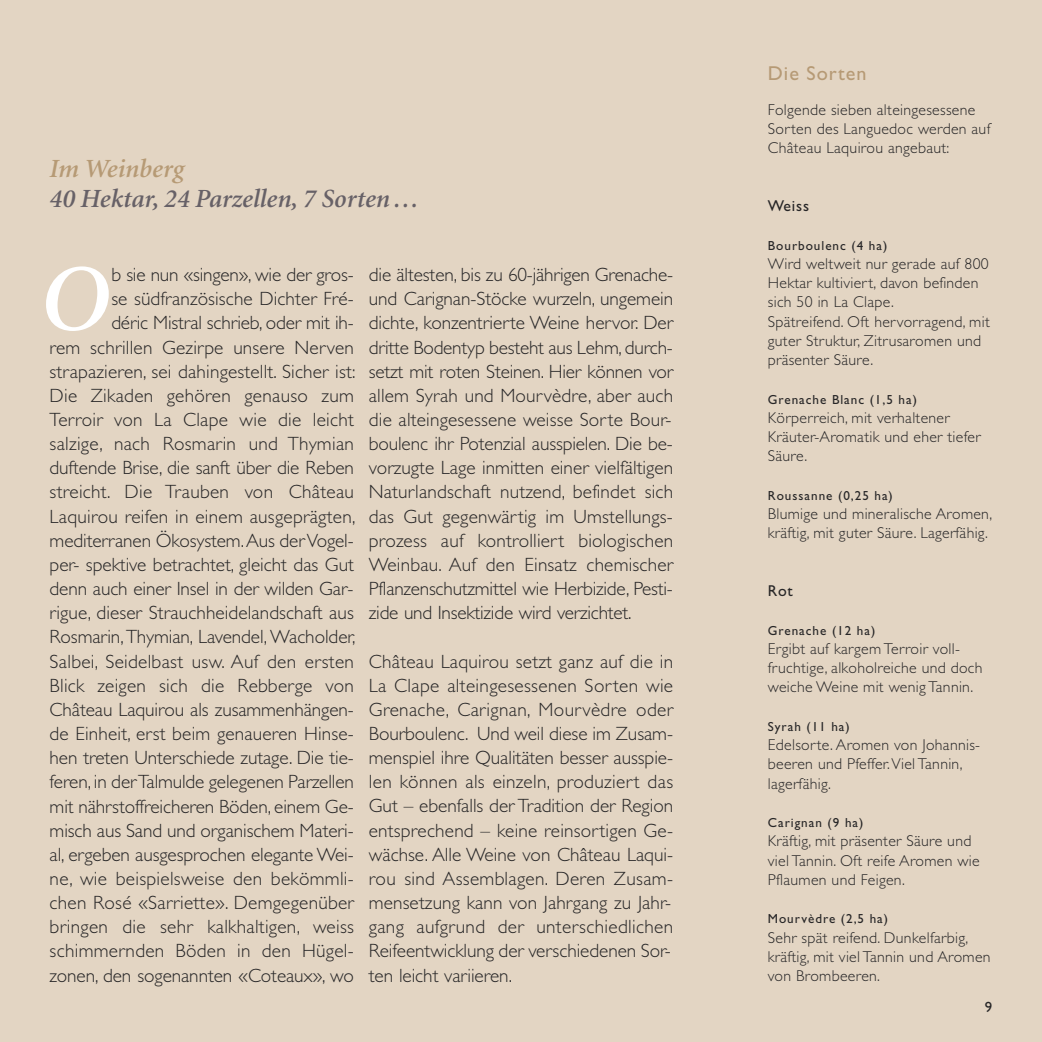
<style>
.page{position:relative;width:1042px;height:1042px;background:#e3d5c3}
.page>*{position:absolute;margin:0;border:0;box-sizing:border-box;transform-origin:0 0}
.t1{font:italic 600 94.85px "Minion";color:#fff}
.t2{font:italic 600 26.25px "Minion";color:#676167}
.t3{font:italic 600 26.25px "Minion";color:#b69a75}
.t4{font:20.12px "Gill Sans";letter-spacing:.05em;color:#b69a75}
.t5{font:300 19.25px/24.2px "Gill Sans";color:#272627;text-align:justify}
.t6{font:300 15.75px/19.2px "Gill Sans";letter-spacing:.02em;color:#272627}
.t7{font:15.75px "Gill Sans";letter-spacing:.05em;color:#272627}
.t8{font:14.88px "Gill Sans";color:#272627}
.t9{font:13.12px "Gill Sans";letter-spacing:.075em;color:#272627}
</style>
<div class="page">
<h2 class="t3" style="left:50px;top:159px;width:136px">Im Weinberg</h2>
<h2 class="t2" style="left:50px;top:188px;width:371px">40 Hektar, 24 Parzellen, 7 Sorten…</h2>
<h1 class="t1" style="left:40px;top:262px;width:71px">O</h1>
<p class="t5" style="left:50px;top:264px;width:307px;text-align:right">b sie nun «singen», wie der gros-<br>se südfranzösische Dichter Fré-<br>déric Mistral schrieb, oder mit ih-<br>rem schrillen Gezirpe unsere Nerven strapazieren, sei dahingestellt. Sicher ist:<br>Die Zikaden gehören genauso zum Terroir von La Clape wie die leicht salzige, nach Rosmarin und Thymian duftende Brise, die sanft über die Reben streicht. Die Trauben von Château Laquirou reifen in einem ausgeprägten, mediterranen Ökosystem.Aus derVogel&shy;per- spektive betrachtet, gleicht das Gut denn auch einer Insel in der wilden Gar&shy;rigue, dieser Strauchheidelandschaft aus Rosmarin,Thymian, Lavendel, Wacholder, Salbei, Seidelbast usw. Auf den ersten Blick zeigen sich die Rebberge von Château Laquirou als zusammenhängen&shy;de Einheit, erst beim genaueren Hinse&shy;hen treten Unterschiede zutage. Die tie&shy;feren, in derTalmulde gelegenen Parzellen mit nährstoffreicheren Böden, einem Ge&shy;misch aus Sand und organischem Materi&shy;al, ergeben ausgesprochen elegante Wei&shy;ne, wie beispielsweise den bekömmli&shy;chen Rosé «Sarriette». Demgegenüber bringen die sehr kalkhaltigen, weiss schimmernden Böden in den Hügel&shy;zonen, den sogenannten «Coteaux», wo</p>
<p class="t5" style="left:369px;top:264px;width:306px">die ältesten, bis zu 60-jährigen Grenache&shy;und Carignan-Stöcke wurzeln, ungemein dichte, konzentrierte Weine hervor. Der dritte Bodentyp besteht aus Lehm, durch&shy;setzt mit roten Steinen. Hier können vor allem Syrah und Mourvèdre, aber auch die alteingesessene weisse Sorte Bour&shy;boulenc ihr Potenzial ausspielen. Die be&shy;vorzugte Lage inmitten einer vielfältigen Naturlandschaft nutzend, befindet sich das Gut gegenwärtig im Umstellungs&shy;prozess auf kontrolliert biologischen Weinbau. Auf den Einsatz chemischer Pflanzenschutzmittel wie Herbizide, Pesti&shy;zide und Insektizide wird verzichtet.</p>
<p class="t5" style="left:369px;top:651px;width:306px">Château Laquirou setzt ganz auf die in La Clape alteingesessenen Sorten wie Grenache, Carignan, Mourvèdre oder Bourboulenc. Und weil diese im Zusam&shy;menspiel ihre Qualitäten besser ausspie&shy;len können als einzeln, produziert das Gut – ebenfalls der Tradition der Region entsprechend – keine reinsortigen Ge&shy;wächse. Alle Weine von Château Laqui&shy;rou sind Assemblagen. Deren Zusam&shy;mensetzung kann von Jahrgang zu Jahr&shy;gang aufgrund der unterschiedlichen Reifeentwicklung der verschiedenen Sor&shy;ten leicht variieren.</p>
<p class="t4" style="left:768px;top:65px;width:100px">Die Sorten</p>
<p class="t6" style="left:768px;top:101px;width:224px">Folgende sieben alteingesessene<br>Sorten des Languedoc werden auf<br>Château Laquirou angebaut:</p>
<p class="t7" style="left:768px;top:200px;width:43px">Weiss</p>
<p class="t9" style="left:768px;top:240px;width:121px">Bourboulenc (4 ha)</p>
<p class="t6" style="left:768px;top:255px;width:223px">Wird weltweit nur gerade auf 800<br>Hektar kultiviert, davon befinden sich 50 in La Clape.<br>Spätreifend. Oft hervorragend, mit guter Struktur, Zitrusaromen und präsenter Säure.</p>
<p class="t9" style="left:768px;top:394px;width:151px">Grenache Blanc (1,5 ha)</p>
<p class="t6" style="left:768px;top:409px;width:214px">Körperreich, mit verhaltener<br>Kräuter-Aromatik und eher tiefer<br>Säure.</p>
<p class="t9" style="left:768px;top:490px;width:127px">Roussanne (0,25 ha)</p>
<p class="t6" style="left:768px;top:506px;width:226px">Blumige und mineralische Aromen, kräftig, mit guter Säure. Lagerfähig.</p>
<p class="t7" style="left:768px;top:585px;width:27px">Rot</p>
<p class="t9" style="left:768px;top:625px;width:109px">Grenache (12 ha)</p>
<p class="t6" style="left:768px;top:640px;width:216px">Ergibt auf kargem Terroir voll&shy;fruchtige, alkoholreiche und doch weiche Weine mit wenig Tannin.</p>
<p class="t9" style="left:768px;top:721px;width:83px">Syrah (11 ha)</p>
<p class="t6" style="left:768px;top:737px;width:214px">Edelsorte. Aromen von Johannis&shy;beeren und Pfeffer.Viel Tannin, lagerfähig.</p>
<p class="t9" style="left:768px;top:818px;width:97px">Carignan (9 ha)</p>
<p class="t6" style="left:768px;top:833px;width:213px">Kräftig, mit präsenter Säure und viel Tannin. Oft reife Aromen wie<br>Pflaumen und Feigen.</p>
<p class="t9" style="left:768px;top:914px;width:122px">Mourvèdre (2,5 ha)</p>
<p class="t6" style="left:768px;top:929px;width:224px">Sehr spät reifend. Dunkelfarbig, kräftig, mit viel Tannin und Aromen von Brombeeren.</p>
<p class="t8" style="left:985px;top:1002px;width:9px">9</p>
</div>
